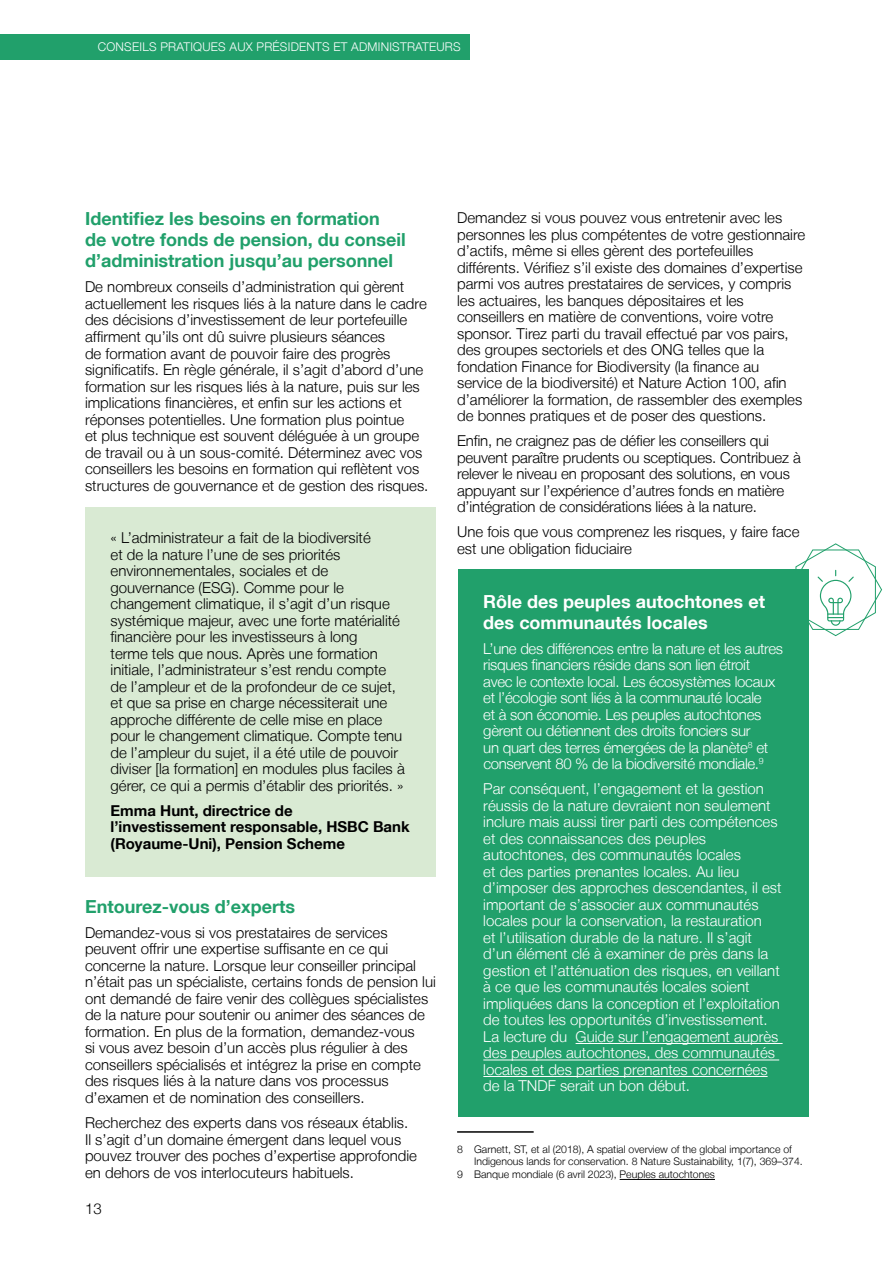
<style>
.page{position:relative;width:893px;height:1263px;background:#fff}
.page>*{position:absolute;margin:0;border:0;box-sizing:border-box;transform-origin:0 0}
.t1{font:700 18px/21px "Helvetica Neue LT";color:#21a06b}
.t2{font:700 18px/21px "Helvetica Neue LT";color:#fff}
.t3{font:300 15px/16.5px "Helvetica Neue LT";color:#000}
.t4{font:300 15px/16.5px "Helvetica Neue LT";color:#fff}
.t5{font:300 15px/16.5px "Helvetica Neue LT";letter-spacing:-.02em;color:#fff}
.t6{font:700 15px/16.5px "Helvetica Neue LT";color:#000}
.t7{font:300 12px "Helvetica Neue LT";letter-spacing:.02em;color:#fff}
.t8{font:300 10.5px "Helvetica Neue LT";color:#000}
</style>
<div class="page">
<div style="left:0;top:34px;width:469px;height:26px;background:#21a06b"></div>
<div style="left:85px;top:507px;width:351px;height:369px;background:#d9ead3"></div>
<div style="left:458px;top:569px;width:351px;height:548px;background:#21a06b"></div>
<hr style="left:576px;top:1043px;width:207px;height:1px;background:#fff">
<hr style="left:483px;top:1060px;width:296px;height:1px;background:#fff">
<hr style="left:483px;top:1076px;width:285px;height:1px;background:#fff">
<svg style="left:795px;top:543px;width:87px;height:93px"></svg>
<hr style="left:620px;top:1179px;width:95px;height:1px;background:#000">
<hr style="left:457px;top:1131px;width:77px;height:2px;background:#000">
<p class="t7" style="left:98px;top:39px;width:364px">CONSEILS PRATIQUES AUX PRÉSIDENTS ET ADMINISTRATEURS</p>
<p class="t1" style="left:85px;top:208px;width:322px">Identifiez les besoins en formation de votre fonds de pension, du conseil d’administration jusqu’au personnel</p>
<p class="t3" style="left:85px;top:279px;width:345px">De nombreux conseils d’administration qui gèrent actuellement les risques liés à la nature dans le cadre des décisions d’investissement de leur portefeuille affirment qu’ils ont dû suivre plusieurs séances<br>de formation avant de pouvoir faire des progrès significatifs. En règle générale, il s’agit d’abord d’une formation sur les risques liés à la nature, puis sur les implications financières, et enfin sur les actions et réponses potentielles. Une formation plus pointue<br>et plus technique est souvent déléguée à un groupe de travail ou à un sous-comité. Déterminez avec vos conseillers les besoins en formation qui reflètent vos structures de gouvernance et de gestion des risques.</p>
<p class="t3" style="left:111px;top:529px;width:296px">« L’administrateur a fait de la biodiversité<br>et de la nature l’une de ses priorités environnementales, sociales et de gouvernance (ESG). Comme pour le changement climatique, il s’agit d’un risque systémique majeur, avec une forte matérialité financière pour les investisseurs à long<br>terme tels que nous. Après une formation initiale, l’administrateur s’est rendu compte de l’ampleur et de la profondeur de ce sujet, et que sa prise en charge nécessiterait une approche différente de celle mise en place pour le changement climatique. Compte tenu de l’ampleur du sujet, il a été utile de pouvoir diviser [la formation] en modules plus faciles à gérer, ce qui a permis d’établir des priorités. »</p>
<p class="t6" style="left:111px;top:802px;width:301px">Emma Hunt, directrice de l’investissement responsable, HSBC Bank (Royaume-Uni), Pension Scheme</p>
<p class="t1" style="left:85px;top:896px;width:212px">Entourez-vous d’experts</p>
<p class="t3" style="left:85px;top:924px;width:352px">Demandez-vous si vos prestataires de services peuvent offrir une expertise suffisante en ce qui concerne la nature. Lorsque leur conseiller principal n’était pas un spécialiste, certains fonds de pension lui ont demandé de faire venir des collègues spécialistes de la nature pour soutenir ou animer des séances de formation. En plus de la formation, demandez-vous<br>si vous avez besoin d’un accès plus régulier à des conseillers spécialisés et intégrez la prise en compte des risques liés à la nature dans vos processus d’examen et de nomination des conseillers.</p>
<p class="t3" style="left:85px;top:1114px;width:334px">Recherchez des experts dans vos réseaux établis.<br>Il s’agit d’un domaine émergent dans lequel vous pouvez trouver des poches d’expertise approfondie en dehors de vos interlocuteurs habituels.</p>
<p class="t3" style="left:85px;top:1200px;width:18px">13</p>
<p class="t3" style="left:457px;top:209px;width:350px">Demandez si vous pouvez vous entretenir avec les personnes les plus compétentes de votre gestionnaire d’actifs, même si elles gèrent des portefeuilles différents. Vérifiez s’il existe des domaines d’expertise parmi vos autres prestataires de services, y compris les actuaires, les banques dépositaires et les conseillers en matière de conventions, voire votre sponsor. Tirez parti du travail effectué par vos pairs, des groupes sectoriels et des ONG telles que la fondation Finance for Biodiversity (la finance au service de la biodiversité) et Nature Action 100, afin d’améliorer la formation, de rassembler des exemples de bonnes pratiques et de poser des questions.</p>
<p class="t3" style="left:457px;top:432px;width:345px">Enfin, ne craignez pas de défier les conseillers qui peuvent paraître prudents ou sceptiques. Contribuez à relever le niveau en proposant des solutions, en vous appuyant sur l’expérience d’autres fonds en matière d’intégration de considérations liées à la nature.</p>
<p class="t3" style="left:457px;top:523px;width:344px">Une fois que vous comprenez les risques, y faire face est une obligation fiduciaire</p>
<p class="t2" style="left:483px;top:591px;width:283px">Rôle des peuples autochtones et des communautés locales</p>
<p class="t5" style="left:483px;top:640px;width:301px">L’une des différences entre la nature et les autres risques financiers réside dans son lien étroit avec le contexte local. Les écosystèmes locaux et l’écologie sont liés à la communauté locale<br>et à son économie. Les peuples autochtones gèrent ou détiennent des droits fonciers sur<br>un quart des terres émergées de la planète<sup>8</sup> et conservent 80 % de la biodiversité mondiale.<sup>9</sup></p>
<p class="t4" style="left:483px;top:780px;width:300px">Par conséquent, l’engagement et la gestion réussis de la nature devraient non seulement inclure mais aussi tirer parti des compétences et des connaissances des peuples autochtones, des communautés locales<br>et des parties prenantes locales. Au lieu d’imposer des approches descendantes, il est important de s’associer aux communautés locales pour la conservation, la restauration<br>et l’utilisation durable de la nature. Il s’agit d’un élément clé à examiner de près dans la gestion et l’atténuation des risques, en veillant à ce que les communautés locales soient impliquées dans la conception et l’exploitation de toutes les opportunités d’investissement.<br>La lecture du Guide sur l’engagement auprès des peuples autochtones, des communautés locales et des parties prenantes concernées de la TNDF serait un bon début.</p>
<p class="t8" style="left:457px;top:1142px;width:336px">8 Garnett, ST, et al (2018), A spatial overview of the global importance of</p>
<p class="t8" style="left:474px;top:1155px;width:330px">Indigenous lands for conservation. 8 Nature Sustainability, 1(7), 369–374.</p>
<p class="t8" style="left:457px;top:1168px;width:259px">9 Banque mondiale (6 avril 2023), Peuples autochtones</p>
</div>
